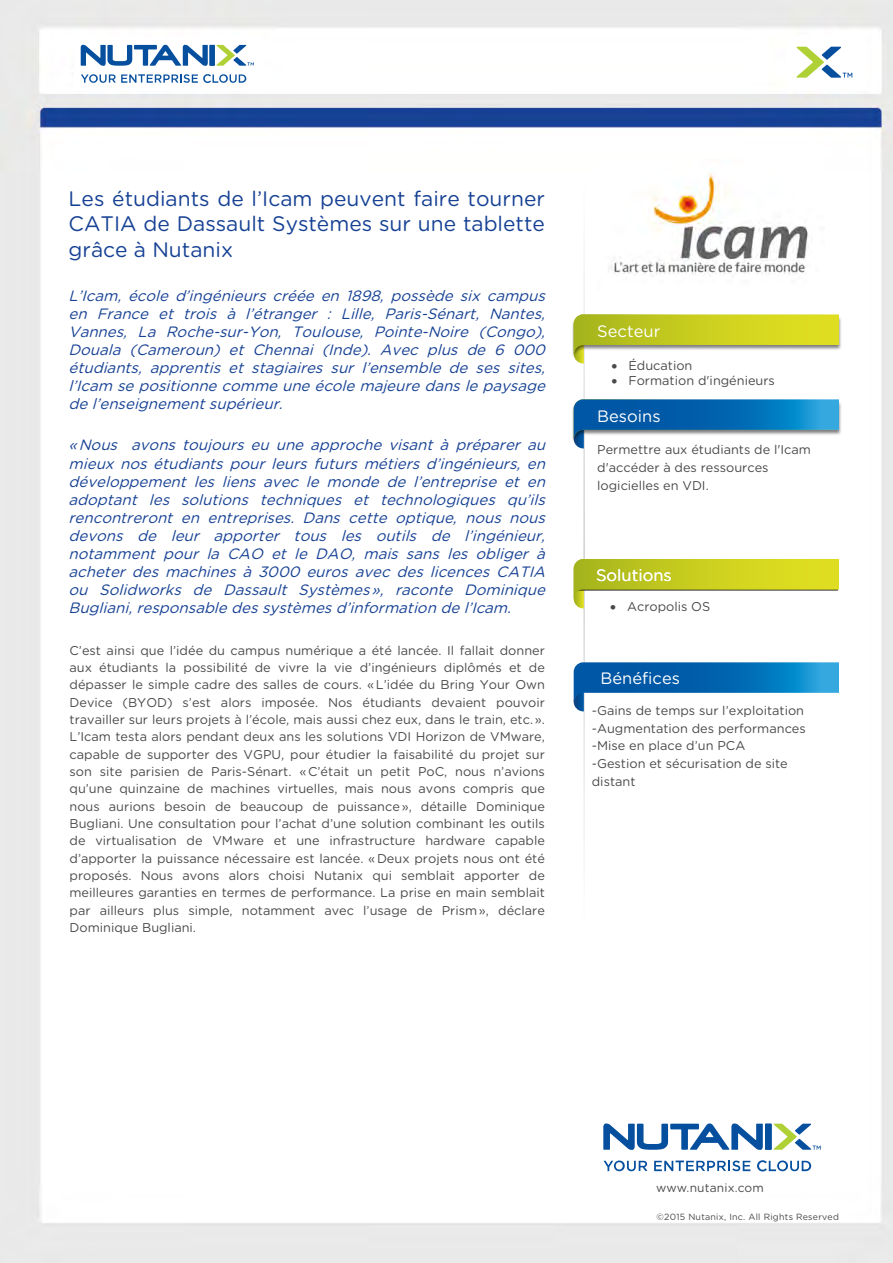
<style>
.page{position:relative;width:893px;height:1263px;background:#fff}
.page>*{position:absolute;margin:0;border:0;box-sizing:border-box;transform-origin:0 0}
.t1{font:21px/25.3px "Gotham Rounded";color:#164194;text-align:justify}
.t2{font:16.5px "Gotham Rounded";color:#fff}
.t3{font:italic 15px/18.1px "Gotham Rounded";color:#164194;text-align:justify}
.t4{font:12.75px/17.4px "Gotham Rounded";color:#4a4a49}
.t5{font:12px "Gotham Rounded";letter-spacing:.015em;color:#4a4a49}
.t6{font:9px "Gotham Rounded";color:#4a4a49}
</style>
<div class="page">
<img style="left:1px;top:0;width:892px;height:1262px">
<hr style="left:583px;top:167px;width:2px;height:761px;background:#d0d0d0">
<svg style="left:574px;top:314px;width:265px;height:49px"></svg>
<svg style="left:574px;top:399px;width:265px;height:49px"></svg>
<svg style="left:574px;top:662px;width:265px;height:49px"></svg>
<svg style="left:574px;top:559px;width:265px;height:49px"></svg>
<img style="left:597px;top:160px;width:228px;height:129px">
<div style="left:74px;top:37px;width:189px;height:53px;background:#fff"></div>
<div style="left:210px;top:45px;width:5px;height:21px;background:#054f9e"></div>
<svg style="left:81px;top:45px;width:127px;height:21px"></svg>
<svg style="left:81px;top:74px;width:165px;height:9px"></svg>
<svg style="left:216px;top:45px;width:38px;height:21px"></svg>
<div style="left:595px;top:1114px;width:237px;height:66px;background:#fff"></div>
<svg style="left:603px;top:1123px;width:218px;height:48px"></svg>
<div style="left:786px;top:35px;width:79px;height:53px;background:#fff"></div>
<svg style="left:796px;top:47px;width:56px;height:31px"></svg>
<p class="t1" style="left:69px;top:185px;width:478px">Les étudiants de l’Icam peuvent faire tourner CATIA de Dassault Systèmes sur une tablette grâce à Nutanix</p>
<p class="t3" style="left:69px;top:285px;width:483px">L’Icam, école d’ingénieurs créée en 1898, possède six campus en France et trois à l’étranger : Lille, Paris-Sénart, Nantes, Vannes, La Roche-sur-Yon, Toulouse, Pointe-Noire (Congo), Douala (Cameroun) et Chennai (Inde). Avec plus de 6 000 étudiants, apprentis et stagiaires sur l’ensemble de ses sites, l’Icam sepositionnecommeuneécolemajeuredanslepaysage del’enseignementsupérieur.</p>
<p class="t3" style="left:69px;top:435px;width:483px">«Nous avons toujours eu une approche visant à préparer au mieux nos étudiants pour leurs futurs métiers d’ingénieurs, en développement les liens avec le monde de l’entreprise et en adoptant les solutions techniques et technologiques qu’ils rencontreront en entreprises. Dans cette optique, nous nous devons de leur apporter tous les outils de l’ingénieur, notamment pour la CAO et le DAO, mais sans les obliger à acheter des machines à 3000 euros avec des licences CATIA ou Solidworks de Dassault Systèmes», raconte Dominique Bugliani,responsabledessystèmesd’informationdel’Icam.</p>
<p class="t4" style="left:70px;top:641px;width:477px;text-align:justify">C’est ainsi que l’idée du campus numérique a été lancée. Il fallait donner aux étudiants la possibilité de vivre la vie d’ingénieurs diplômés et de dépasser le simple cadre des salles de cours. « L’idée du Bring Your Own Device (BYOD) s’est alors imposée. Nos étudiants devaient pouvoir travailler sur leurs projets à l’école, mais aussi chez eux, dans le train, etc. ».<br>L’Icam testa alors pendant deux ans les solutions VDI Horizon de VMware, capable de supporter des VGPU, pour étudier la faisabilité du projet sur son site parisien de Paris-Sénart. « C’était un petit PoC, nous n’avions qu’une quinzaine de machines virtuelles, mais nous avons compris que nous aurions besoin de beaucoup de puissance », détaille Dominique Bugliani. Une consultation pour l’achat d’une solution combinant les outils de virtualisation de VMware et une infrastructure hardware capable d’apporter la puissance nécessaire est lancée. « Deux projets nous ont été proposés. Nous avons alors choisi Nutanix qui semblait apporter de meilleures garanties en termes de performance. La prise en main semblait par ailleurs plus simple, notamment avec l’usage de Prism », déclare Dominique Bugliani.</p>
<p class="t2" style="left:597px;top:319px;width:65px">Secteur</p>
<p class="t4" style="left:611px;top:356px;width:83px">• Éducation</p>
<p class="t4" style="left:611px;top:371px;width:165px">• Formation d'ingénieurs</p>
<p class="t2" style="left:597px;top:404px;width:65px">Besoins</p>
<p class="t4" style="left:597px;top:440px;width:215px;line-height:18px">Permettre aux étudiants de l'Icam d'accéder à des ressources logicielles en VDI.</p>
<p class="t2" style="left:596px;top:564px;width:77px">Solutions</p>
<p class="t2" style="left:596px;top:564px;width:77px">Solutions</p>
<p class="t4" style="left:610px;top:598px;width:102px">• Acropolis OS</p>
<p class="t2" style="left:601px;top:666px;width:81px">Bénéfices</p>
<p class="t4" style="left:592px;top:701px;width:215px">-Gains de temps sur l’exploitation -Augmentation des performances -Mise en place d’un PCA<br>-Gestion et sécurisation de site distant</p>
<p class="t5" style="left:656px;top:1179px;width:109px">www.nutanix.com</p>
<p class="t6" style="left:657px;top:1210px;width:184px">©2015 Nutanix, Inc. All Rights Reserved</p>
</div>
